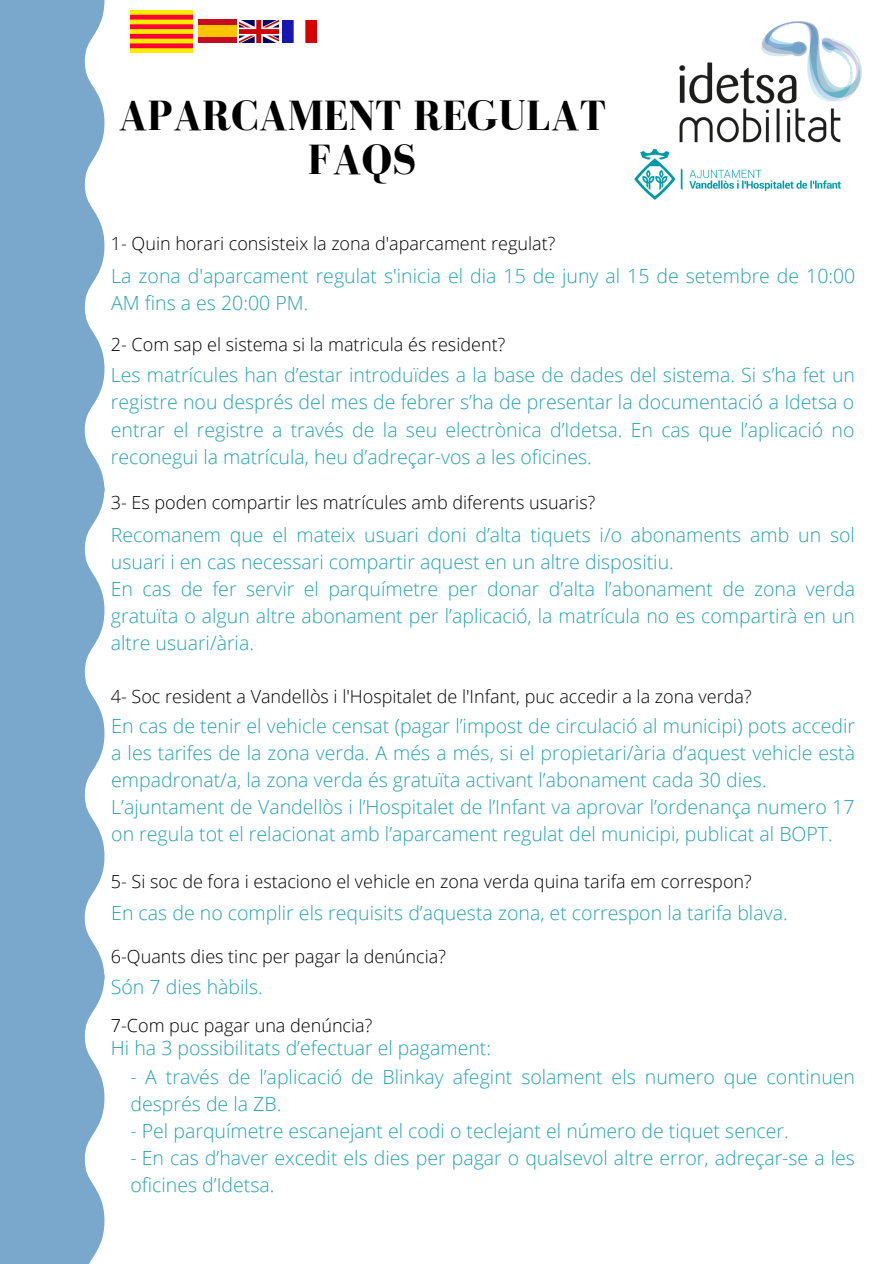
<style>
.page{position:relative;width:894px;height:1264px;background:#fff}
.page>*{position:absolute;margin:0;border:0;box-sizing:border-box;transform-origin:0 0}
.t1{font:700 43.5px "Bodoni FLF";color:#000}
.t2{font:300 19.5px/27px "Open Sans";color:#25a2b2}
.t3{font:300 18px "Open Sans";color:#000}
</style>
<div class="page">
<img style="left:634px;top:21px;width:228px;height:179px">
<svg style="left:0;top:0;width:104px;height:487px;background:#82aecf"></svg>
<svg style="left:0;top:487px;width:104px;height:488px;background:#82aecf"></svg>
<svg style="left:0;top:975px;width:104px;height:288px;background:#83aecf"></svg>
<img style="left:130px;top:10px;width:62px;height:42px">
<img style="left:199px;top:19px;width:37px;height:24px">
<img style="left:239px;top:20px;width:40px;height:23px">
<img style="left:283px;top:20px;width:33px;height:23px">
<p class="t1" style="left:118px;top:92px;width:489px">APARCAMENT REGULAT</p>
<p class="t1" style="left:308px;top:136px;width:110px">FAQS</p>
<p class="t3" style="left:111px;top:230px;width:446px">1- Quin horari consisteix la zona d'aparcament regulat?</p>
<p class="t2" style="left:111px;top:262px;width:745px">La zona d'aparcament regulat s'inicia el dia 15 de juny al 15 de setembre de 10:00<br>AM fins a es 20:00 PM.</p>
<p class="t3" style="left:111px;top:331px;width:396px">2- Com sap el sistema si la matricula és resident?</p>
<p class="t2" style="left:111px;top:361px;width:745px;text-align:justify">Les matrícules han d’estar introduïdes a la base de dades del sistema. Si s’ha fet un registre nou després del mes de febrer s’ha de presentar la documentació a Idetsa o entrar el registre a través de la seu electrònica d’Idetsa. En cas que l’aplicació no reconegui la matrícula, heu d’adreçar-vos a les oficines.</p>
<p class="t3" style="left:111px;top:490px;width:486px">3- Es poden compartir les matrícules amb diferents usuaris?</p>
<p class="t2" style="left:111px;top:520px;width:745px">Recomanem que el mateix usuari doni d’alta tiquets i/o abonaments amb un sol usuari i en cas necessari compartir aquest en un altre dispositiu.</p>
<p class="t2" style="left:111px;top:575px;width:745px;text-align:justify">En cas de fer servir el parquímetre per donar d’alta l’abonament de zona verda gratuïta o algun altre abonament per l’aplicació, la matrícula no es compartirà en un altre usuari/ària.</p>
<p class="t3" style="left:111px;top:683px;width:642px">4- Soc resident a Vandellòs i l'Hospitalet de l'Infant, puc accedir a la zona verda?</p>
<p class="t2" style="left:111px;top:712px;width:745px;text-align:justify">En cas de tenir el vehicle censat (pagar l’impost de circulació al municipi) pots accedir a les tarifes de la zona verda. A més a més, si el propietari/ària d’aquest vehicle està empadronat/a, la zona verda és gratuïta activant l’abonament cada 30 dies.</p>
<p class="t2" style="left:111px;top:793px;width:744px">L’ajuntament de Vandellòs i l’Hospitalet de l’Infant va aprovar l’ordenança numero 17 on regula tot el relacionat amb l’aparcament regulat del municipi, publicat al BOPT.</p>
<p class="t3" style="left:111px;top:868px;width:642px">5- Si soc de fora i estaciono el vehicle en zona verda quina tarifa em correspon?</p>
<p class="t2" style="left:111px;top:898px;width:677px">En cas de no complir els requisits d’aquesta zona, et correspon la tarifa blava.</p>
<p class="t3" style="left:111px;top:944px;width:336px">6-Quants dies tinc per pagar la denúncia?</p>
<p class="t2" style="left:111px;top:973px;width:153px">Són 7 dies hàbils.</p>
<p class="t3" style="left:111px;top:1012px;width:263px">7-Com puc pagar una denúncia?</p>
<p class="t2" style="left:111px;top:1034px;width:381px">Hi ha 3 possibilitats d’efectuar el pagament:</p>
<p class="t2" style="left:130px;top:1062px;width:726px">- A través de l’aplicació de Blinkay afegint solament els numero que continuen després de la ZB.</p>
<p class="t2" style="left:130px;top:1116px;width:659px">- Pel parquímetre escanejant el codi o teclejant el número de tiquet sencer.</p>
<p class="t2" style="left:130px;top:1144px;width:725px">- En cas d’haver excedit els dies per pagar o qualsevol altre error, adreçar-se a les oficines d’Idetsa.</p>
</div>
